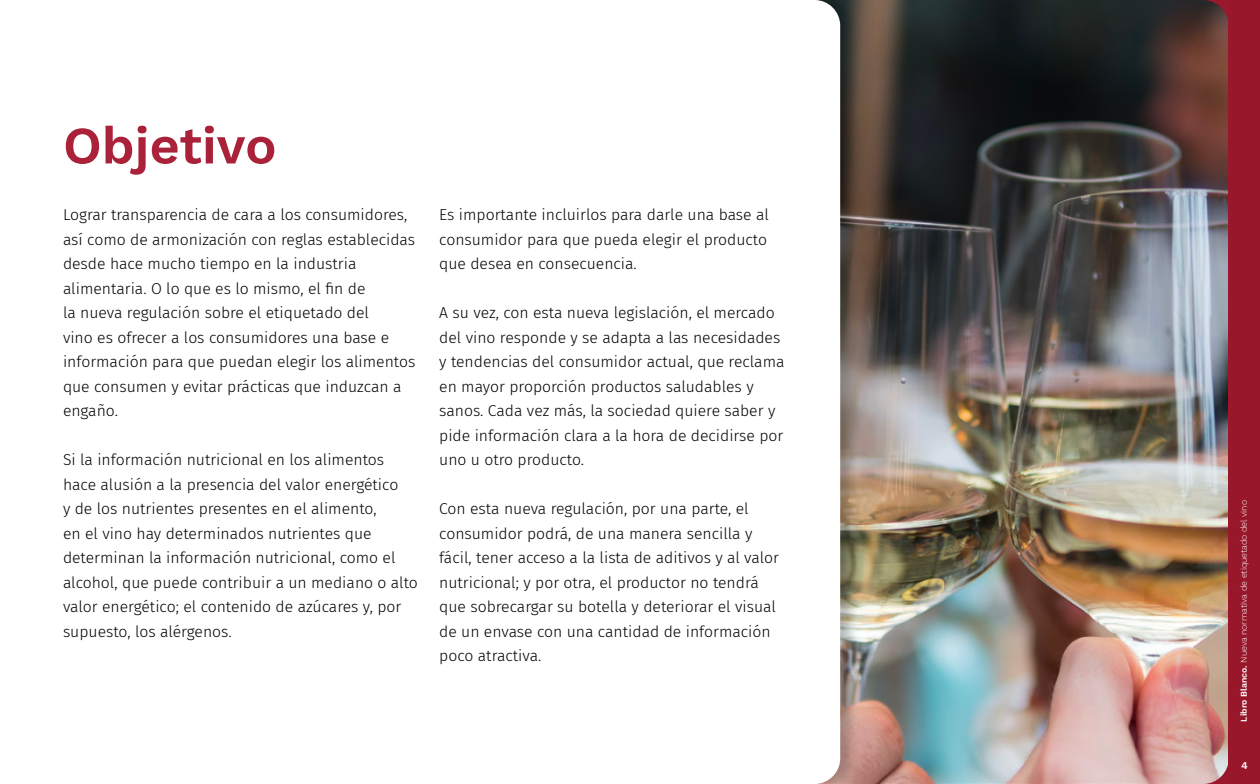
<style>
.page{position:relative;width:1260px;height:784px;background:#fff}
.page>*{position:absolute;margin:0;border:0;box-sizing:border-box;transform-origin:0 0}
.t1{font:600 52.5px "Work Sans";color:#aa2239}
.t2{font:300 15.75px/24.5px "Fira Sans";color:#000}
.t3{font:600 10.5px "Work Sans";color:#fff}
.t4{font:300 8.75px "Work Sans";color:#fff}
.s1{font-weight:600}
</style>
<div class="page">
<img style="left:860px;top:0;width:369px;height:784px">
<div style="left:1229px;top:0;width:31px;height:784px;background:#99172a"></div>
<svg style="left:1203px;top:0;width:26px;height:26px"></svg>
<svg style="left:1203px;top:758px;width:26px;height:26px"></svg>
<div style="left:789px;top:0;width:71px;height:784px;background:#000;opacity:.25"></div>
<svg style="left:789px;top:0;width:51px;height:784px"></svg>
<h1 class="t1" style="left:63px;top:106px;width:215px">Objetivo</h1>
<p class="t2" style="left:63px;top:202px;width:354px">Lograr transparencia de cara a los consumidores, así como de armonización con reglas establecidas desde hace mucho tiempo en la industria alimentaria. O lo que es lo mismo, el fin de<br>la nueva regulación sobre el etiquetado del<br>vino es ofrecer a los consumidores una base e información para que puedan elegir los alimentos que consumen y evitar prácticas que induzcan a engaño.</p>
<p class="t2" style="left:63px;top:447px;width:356px">Si la información nutricional en los alimentos hace alusión a la presencia del valor energético<br>y de los nutrientes presentes en el alimento,<br>en el vino hay determinados nutrientes que determinan la información nutricional, como el alcohol, que puede contribuir a un mediano o alto valor energético; el contenido de azúcares y, por supuesto, los alérgenos.</p>
<p class="t2" style="left:439px;top:202px;width:331px;text-align:justify">Es importante incluirlos para darle una base al consumidor para que pueda elegir el producto que desea en consecuencia.</p>
<p class="t2" style="left:439px;top:300px;width:347px">A su vez, con esta nueva legislación, el mercado del vino responde y se adapta a las necesidades y tendencias del consumidor actual, que reclama en mayor proporción productos saludables y sanos. Cada vez más, la sociedad quiere saber y pide información clara a la hora de decidirse por uno u otro producto.</p>
<p class="t2" style="left:439px;top:496px;width:341px">Con esta nueva regulación, por una parte, el consumidor podrá, de una manera sencilla y fácil, tener acceso a la lista de aditivos y al valor nutricional; y por otra, el productor no tendrá que sobrecargar su botella y deteriorar el visual de un envase con una cantidad de información poco atractiva.</p>
<p class="t4" style="left:1237px;top:721px;width:223px;rotate:-90deg"><span class="s1">Libro Blanco.</span> Nueva normativa de etiquetado del vino</p>
<p class="t3" style="left:1241px;top:757px;width:8px">4</p>
</div>
